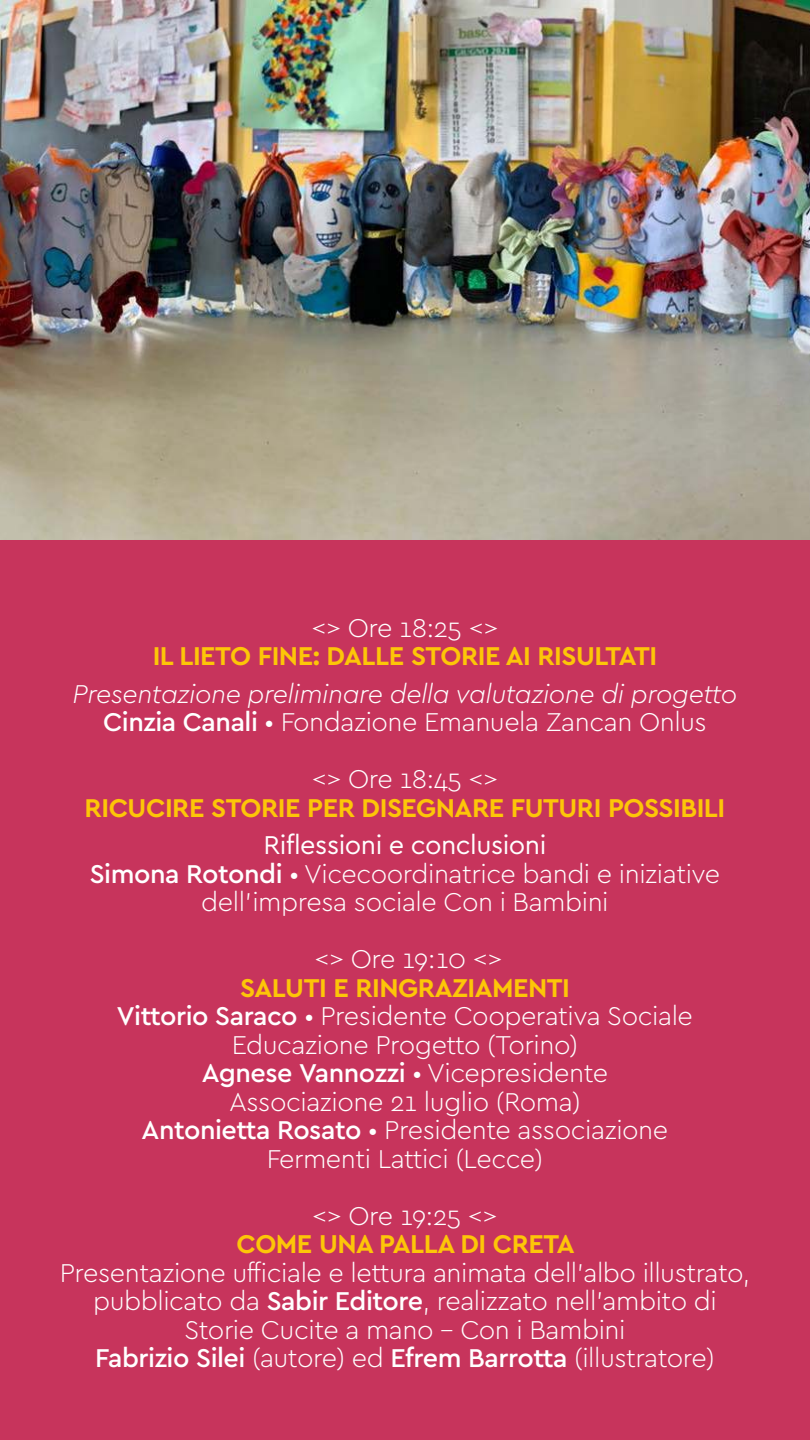
<style>
.page{position:relative;width:810px;height:1440px;background:#c7345c}
.page>*{position:absolute;margin:0;border:0;box-sizing:border-box;transform-origin:0 0}
.t1{font:300 27px/28.5px "Cera Pro";letter-spacing:-.02em;color:#fff;text-align:center}
.t2{font:700 27px "Cera Pro";letter-spacing:-.02em;color:#fdc608}
.t3{font:italic 300 27px/28.5px "Cera Pro";letter-spacing:-.02em;color:#fff;text-align:center}
.s1{font-weight:500;font-style:normal}
.s2{font-style:normal}
.s3{font-weight:400}
.s4{font-weight:500}
.s5{font-weight:700;color:#fdc608}
</style>
<div class="page">
<img style="left:0;top:0;width:810px;height:540px">
<p class="t1" style="left:312px;top:612px;width:188px">&lt;&gt; Ore 18:25 &lt;&gt;</p>
<p class="t2" style="left:153px;top:638px;width:506px">IL LIETO FINE: DALLE STORIE AI RISULTATI</p>
<p class="t3" style="left:73px;top:678px;width:667px">Presentazione preliminare della valutazione di progetto<br><span class="s1">Cinzia Canali</span> <span class="s2">• Fondazione Emanuela Zancan Onlus</span></p>
<p class="t1" style="left:312px;top:764px;width:188px">&lt;&gt; Ore 18:45 &lt;&gt;</p>
<p class="t2" style="left:85px;top:790px;width:642px">RICUCIRE STORIE PER DISEGNARE FUTURI POSSIBILI</p>
<p class="t1" style="left:90px;top:830px;width:632px"><span class="s3">Riflessioni e conclusioni<br></span><span class="s4">Simona Rotondi</span> • Vicecoordinatrice bandi e iniziative dell’impresa sociale Con i Bambini</p>
<p class="t1" style="left:314px;top:944px;width:190px">&lt;&gt; Ore 19:10 &lt;&gt;</p>
<p class="t1" style="left:117px;top:972px;width:578px"><span class="s5">SALUTI E RINGRAZIAMENTI<br></span><span class="s4">Vittorio Saraco</span> • Presidente Cooperativa Sociale Educazione Progetto (Torino)<br><span class="s4">Agnese Vannozzi</span> • Vicepresidente<br>Associazione 21 luglio (Roma)<br><span class="s4">Antonietta Rosato</span> • Presidente associazione Fermenti Lattici (Lecce)</p>
<p class="t1" style="left:312px;top:1200px;width:187px">&lt;&gt; Ore 19:25 &lt;&gt;</p>
<p class="t2" style="left:237px;top:1226px;width:340px">COME UNA PALLA DI CRETA</p>
<p class="t1" style="left:60px;top:1257px;width:692px">Presentazione ufficiale e lettura animata dell’albo illustrato, pubblicato da <span class="s4">Sabir Editore</span>, realizzato nell’ambito di Storie Cucite a mano – Con i Bambini<br><span class="s4">Fabrizio Silei</span> (autore) ed <span class="s4">Efrem Barrotta</span> (illustratore)</p>
</div>
